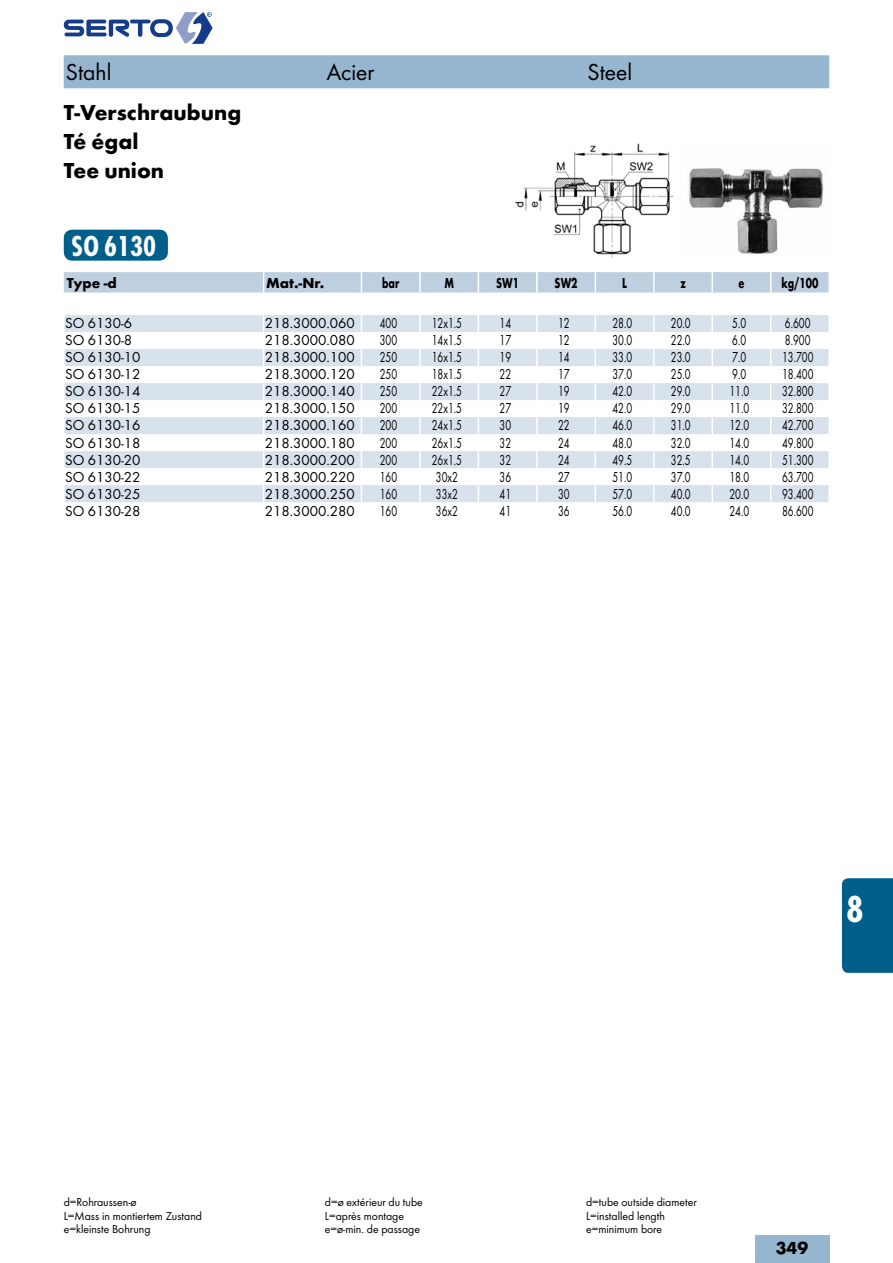
<style>
.page{position:relative;width:893px;height:1263px;background:#fff}
.page>*{position:absolute;margin:0;border:0;box-sizing:border-box;transform-origin:0 0}
.t1{font:700 39px "Futura Con";color:#fff}
.t2{font:700 30px "Futura Con";color:#fff}
.t3{font:24px "Futura Boo";color:#000}
.t4{font:700 22.5px/28.8px "Futura";color:#000}
.t5{font:700 18px "Futura";color:#000}
.t6{font:15px "Futura Boo";color:#000;scale:.7 1}
.t7{font:15px "Futura Boo";color:#000}
.t8{font:700 15px "Futura";color:#000;scale:.7 1}
.t9{font:700 15px "Futura";color:#000}
.t10{font:12px/13.5px "Futura Boo";color:#000}
</style>
<div class="page">
<div style="left:63px;top:55px;width:767px;height:34px;background:#96b5ce"></div>
<svg style="left:64px;top:12px;width:149px;height:32px"></svg>
<svg style="left:63px;top:229px;width:766px;height:273px"></svg>
<hr style="left:828px;top:272px;width:2px;height:21px;background:#fff">
<img style="left:513px;top:143px;width:164px;height:116px">
<img style="left:681px;top:168px;width:148px;height:91px">
<div style="left:64px;top:230px;width:104px;height:31px;background:#005f8a;border-radius:9px"></div>
<div style="left:755px;top:1235px;width:74px;height:28px;background:#96b5ce"></div>
<div style="left:842px;top:878px;width:51px;height:95px;background:#005f8a"></div>
<h3 class="t3" style="left:66px;top:57px;width:47px">Stahl</h3>
<h3 class="t3" style="left:327px;top:57px;width:49px">Acier</h3>
<h3 class="t3" style="left:587px;top:57px;width:46px">Steel</h3>
<h3 class="t4" style="left:64px;top:98px;width:179px">T-Verschraubung<br>Té égal<br>Tee union</h3>
<h2 class="t2" style="left:71px;top:228px;width:86px">SO 6130</h2>
<p class="t9" style="left:67px;top:274px;width:51px">Type -d</p>
<p class="t9" style="left:266px;top:274px;width:60px">Mat.-Nr.</p>
<p class="t8" style="left:382px;top:274px;width:26px">bar</p>
<p class="t8" style="left:444px;top:274px;width:15px">M</p>
<p class="t8" style="left:496px;top:274px;width:34px">SW1</p>
<p class="t8" style="left:555px;top:274px;width:34px">SW2</p>
<p class="t8" style="left:622px;top:274px;width:9px">L</p>
<p class="t8" style="left:680px;top:274px;width:9px">z</p>
<p class="t8" style="left:738px;top:274px;width:10px">e</p>
<p class="t8" style="left:782px;top:274px;width:54px">kg/100</p>
<p class="t7" style="left:65px;top:314px;width:68px">SO 6130-6</p>
<p class="t7" style="left:265px;top:314px;width:91px">218.3000.060</p>
<p class="t6" style="left:380px;top:314px;width:26px">400</p>
<p class="t6" style="left:432px;top:314px;width:45px">12x1.5</p>
<p class="t6" style="left:500px;top:314px;width:18px">14</p>
<p class="t6" style="left:558px;top:314px;width:18px">12</p>
<p class="t6" style="left:612px;top:314px;width:30px">28.0</p>
<p class="t6" style="left:671px;top:314px;width:30px">20.0</p>
<p class="t6" style="left:732px;top:314px;width:21px">5.0</p>
<p class="t6" style="left:785px;top:314px;width:38px">6.600</p>
<p class="t7" style="left:65px;top:331px;width:68px">SO 6130-8</p>
<p class="t7" style="left:265px;top:331px;width:91px">218.3000.080</p>
<p class="t6" style="left:380px;top:331px;width:26px">300</p>
<p class="t6" style="left:432px;top:331px;width:45px">14x1.5</p>
<p class="t6" style="left:500px;top:331px;width:18px">17</p>
<p class="t6" style="left:558px;top:331px;width:18px">12</p>
<p class="t6" style="left:612px;top:331px;width:30px">30.0</p>
<p class="t6" style="left:671px;top:331px;width:30px">22.0</p>
<p class="t6" style="left:732px;top:331px;width:21px">6.0</p>
<p class="t6" style="left:785px;top:331px;width:38px">8.900</p>
<p class="t7" style="left:65px;top:348px;width:77px">SO 6130-10</p>
<p class="t7" style="left:265px;top:348px;width:91px">218.3000.100</p>
<p class="t6" style="left:380px;top:348px;width:26px">250</p>
<p class="t6" style="left:432px;top:348px;width:45px">16x1.5</p>
<p class="t6" style="left:500px;top:348px;width:18px">19</p>
<p class="t6" style="left:558px;top:348px;width:18px">14</p>
<p class="t6" style="left:612px;top:348px;width:30px">33.0</p>
<p class="t6" style="left:671px;top:348px;width:30px">23.0</p>
<p class="t6" style="left:732px;top:348px;width:21px">7.0</p>
<p class="t6" style="left:782px;top:348px;width:46px">13.700</p>
<p class="t7" style="left:65px;top:365px;width:77px">SO 6130-12</p>
<p class="t7" style="left:265px;top:365px;width:91px">218.3000.120</p>
<p class="t6" style="left:380px;top:365px;width:26px">250</p>
<p class="t6" style="left:432px;top:365px;width:45px">18x1.5</p>
<p class="t6" style="left:500px;top:365px;width:18px">22</p>
<p class="t6" style="left:558px;top:365px;width:18px">17</p>
<p class="t6" style="left:612px;top:365px;width:30px">37.0</p>
<p class="t6" style="left:671px;top:365px;width:30px">25.0</p>
<p class="t6" style="left:732px;top:365px;width:21px">9.0</p>
<p class="t6" style="left:782px;top:365px;width:46px">18.400</p>
<p class="t7" style="left:65px;top:382px;width:77px">SO 6130-14</p>
<p class="t7" style="left:265px;top:382px;width:91px">218.3000.140</p>
<p class="t6" style="left:380px;top:382px;width:26px">250</p>
<p class="t6" style="left:432px;top:382px;width:45px">22x1.5</p>
<p class="t6" style="left:500px;top:382px;width:18px">27</p>
<p class="t6" style="left:558px;top:382px;width:18px">19</p>
<p class="t6" style="left:612px;top:382px;width:30px">42.0</p>
<p class="t6" style="left:671px;top:382px;width:30px">29.0</p>
<p class="t6" style="left:729px;top:382px;width:30px">11.0</p>
<p class="t6" style="left:782px;top:382px;width:46px">32.800</p>
<p class="t7" style="left:65px;top:399px;width:77px">SO 6130-15</p>
<p class="t7" style="left:265px;top:399px;width:91px">218.3000.150</p>
<p class="t6" style="left:380px;top:399px;width:26px">200</p>
<p class="t6" style="left:432px;top:399px;width:45px">22x1.5</p>
<p class="t6" style="left:500px;top:399px;width:18px">27</p>
<p class="t6" style="left:558px;top:399px;width:18px">19</p>
<p class="t6" style="left:612px;top:399px;width:30px">42.0</p>
<p class="t6" style="left:671px;top:399px;width:30px">29.0</p>
<p class="t6" style="left:729px;top:399px;width:30px">11.0</p>
<p class="t6" style="left:782px;top:399px;width:46px">32.800</p>
<p class="t7" style="left:65px;top:417px;width:77px">SO 6130-16</p>
<p class="t7" style="left:265px;top:417px;width:91px">218.3000.160</p>
<p class="t6" style="left:380px;top:417px;width:26px">200</p>
<p class="t6" style="left:432px;top:417px;width:45px">24x1.5</p>
<p class="t6" style="left:500px;top:417px;width:18px">30</p>
<p class="t6" style="left:558px;top:417px;width:18px">22</p>
<p class="t6" style="left:612px;top:417px;width:30px">46.0</p>
<p class="t6" style="left:671px;top:417px;width:30px">31.0</p>
<p class="t6" style="left:729px;top:417px;width:30px">12.0</p>
<p class="t6" style="left:782px;top:417px;width:46px">42.700</p>
<p class="t7" style="left:65px;top:434px;width:77px">SO 6130-18</p>
<p class="t7" style="left:265px;top:434px;width:91px">218.3000.180</p>
<p class="t6" style="left:380px;top:434px;width:26px">200</p>
<p class="t6" style="left:432px;top:434px;width:45px">26x1.5</p>
<p class="t6" style="left:500px;top:434px;width:18px">32</p>
<p class="t6" style="left:558px;top:434px;width:18px">24</p>
<p class="t6" style="left:612px;top:434px;width:30px">48.0</p>
<p class="t6" style="left:671px;top:434px;width:30px">32.0</p>
<p class="t6" style="left:729px;top:434px;width:30px">14.0</p>
<p class="t6" style="left:782px;top:434px;width:46px">49.800</p>
<p class="t7" style="left:65px;top:451px;width:77px">SO 6130-20</p>
<p class="t7" style="left:265px;top:451px;width:91px">218.3000.200</p>
<p class="t6" style="left:380px;top:451px;width:26px">200</p>
<p class="t6" style="left:432px;top:451px;width:45px">26x1.5</p>
<p class="t6" style="left:500px;top:451px;width:18px">32</p>
<p class="t6" style="left:558px;top:451px;width:18px">24</p>
<p class="t6" style="left:612px;top:451px;width:30px">49.5</p>
<p class="t6" style="left:671px;top:451px;width:30px">32.5</p>
<p class="t6" style="left:729px;top:451px;width:30px">14.0</p>
<p class="t6" style="left:782px;top:451px;width:46px">51.300</p>
<p class="t7" style="left:65px;top:468px;width:77px">SO 6130-22</p>
<p class="t7" style="left:265px;top:468px;width:91px">218.3000.220</p>
<p class="t6" style="left:380px;top:468px;width:26px">160</p>
<p class="t6" style="left:436px;top:468px;width:33px">30x2</p>
<p class="t6" style="left:500px;top:468px;width:18px">36</p>
<p class="t6" style="left:558px;top:468px;width:18px">27</p>
<p class="t6" style="left:612px;top:468px;width:30px">51.0</p>
<p class="t6" style="left:671px;top:468px;width:30px">37.0</p>
<p class="t6" style="left:729px;top:468px;width:30px">18.0</p>
<p class="t6" style="left:782px;top:468px;width:46px">63.700</p>
<p class="t7" style="left:65px;top:485px;width:77px">SO 6130-25</p>
<p class="t7" style="left:265px;top:485px;width:91px">218.3000.250</p>
<p class="t6" style="left:380px;top:485px;width:26px">160</p>
<p class="t6" style="left:436px;top:485px;width:33px">33x2</p>
<p class="t6" style="left:500px;top:485px;width:18px">41</p>
<p class="t6" style="left:558px;top:485px;width:18px">30</p>
<p class="t6" style="left:612px;top:485px;width:30px">57.0</p>
<p class="t6" style="left:671px;top:485px;width:30px">40.0</p>
<p class="t6" style="left:729px;top:485px;width:30px">20.0</p>
<p class="t6" style="left:782px;top:485px;width:46px">93.400</p>
<p class="t7" style="left:65px;top:502px;width:77px">SO 6130-28</p>
<p class="t7" style="left:265px;top:502px;width:91px">218.3000.280</p>
<p class="t6" style="left:380px;top:502px;width:26px">160</p>
<p class="t6" style="left:436px;top:502px;width:33px">36x2</p>
<p class="t6" style="left:500px;top:502px;width:18px">41</p>
<p class="t6" style="left:558px;top:502px;width:18px">36</p>
<p class="t6" style="left:612px;top:502px;width:30px">56.0</p>
<p class="t6" style="left:671px;top:502px;width:30px">40.0</p>
<p class="t6" style="left:729px;top:502px;width:30px">24.0</p>
<p class="t6" style="left:782px;top:502px;width:46px">86.600</p>
<h1 class="t1" style="left:847px;top:887px;width:18px">8</h1>
<p class="t10" style="left:64px;top:1195px;width:140px">d=Rohraussen-ø<br>L=Mass in montiertem Zustand e=kleinste Bohrung</p>
<p class="t10" style="left:325px;top:1195px;width:99px">d=ø extérieur du tube<br>L=après montage e=ø-min. de passage</p>
<p class="t10" style="left:586px;top:1195px;width:112px">d=tube outside diameter<br>L=installed length e=minimum bore</p>
<p class="t5" style="left:776px;top:1237px;width:34px">349</p>
</div>
